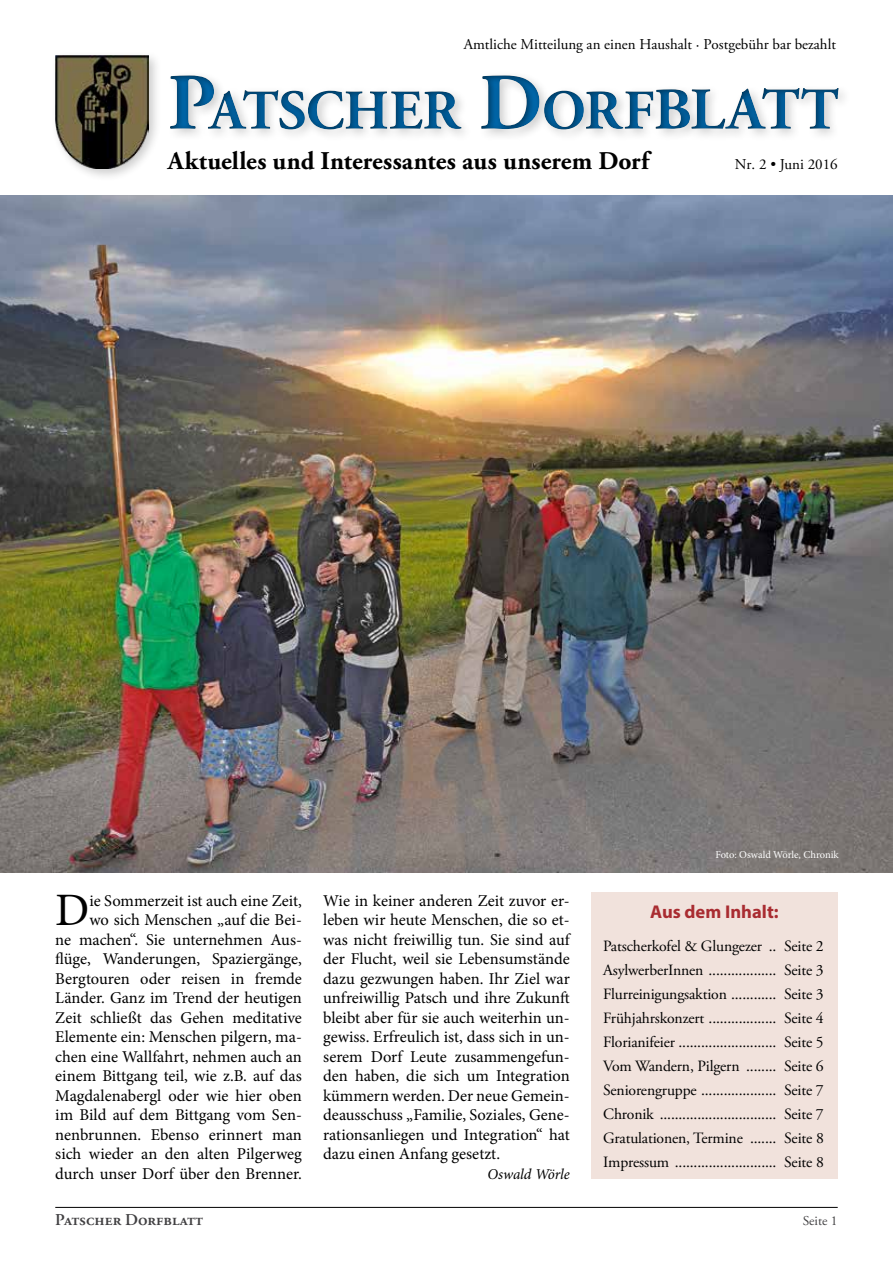
<style>
.page{position:relative;width:893px;height:1263px;background:#fff}
.page>*{position:absolute;margin:0;border:0;box-sizing:border-box;transform-origin:0 0}
.t1{font:700 56.1px "Adobe Garamond Pro";letter-spacing:-.01em;color:#0068ac}
.t2{font:46.5px "Minion Pro";color:#000}
.t3{font:700 25.5px "Adobe Garamond Pro";letter-spacing:.005em;color:#000}
.t4{font:700 18.6px "Myriad Pro";color:#a92c31}
.t5{font:16.5px/19.5px "Minion Pro";color:#000;text-align:right}
.t6{font:600 16.5px "Adobe Garamond Pro";color:#414042}
.t7{font:15.6px/24px "Adobe Garamond Pro";letter-spacing:-.01em;color:#000;text-align:justify}
.t8{font:15px "Adobe Garamond Pro";color:#000}
.t9{font:italic 15px "Minion Pro";letter-spacing:-.01em;color:#000}
.t10{font:13.5px "Adobe Garamond Pro";color:#414042}
.t11{font:10.5px "Minion Pro";color:#fff}
.s1{font-size:80.25px}
.s2{font-size:59.25px}
</style>
<div class="page">
<hr style="left:55px;top:1207px;width:783px;height:1px;background:#000">
<div style="left:51px;top:51px;width:111px;height:131px;background:#000;opacity:.2"></div>
<img style="left:55px;top:55px;width:93px;height:114px">
<div style="left:155px;top:50px;width:738px;height:108px;background:#000;opacity:.5"></div>
<div style="left:591px;top:892px;width:247px;height:287px;background:#f1e2dc"></div>
<img style="left:0;top:196px;width:893px;height:676px">
<p class="t8" style="left:464px;top:35px;width:374px">Amtliche Mitteilung an einen Haushalt · Postgebühr bar bezahlt</p>
<h1 class="t1" style="left:168px;top:78px;width:673px"><span class="s1">P</span>ATSCHER <span class="s1">D</span>ORF<span class="s2">BLATT</span></h1>
<h3 class="t3" style="left:168px;top:146px;width:483px">Aktuelles und Interessantes aus unserem Dorf</h3>
<p class="t8" style="left:735px;top:155px;width:104px">Nr. 2 • Juni 2016</p>
<p class="t5" style="left:55px;top:891px;width:248px">ie Sommerzeit ist auch eine Zeit,<br>wo sich Menschen „auf die Bei-<br>ne machen“. Sie unternehmen Aus&shy;flüge, Wanderungen, Spaziergänge, Bergtouren oder reisen in fremde Länder. Ganz im Trend der heutigen Zeit schließt das Gehen meditative Elemente ein: Menschen pilgern, ma&shy;chen eine Wallfahrt, nehmen auch an einem Bittgang teil, wie z.B. auf das Magdalenabergl oder wie hier oben im Bild auf dem Bittgang vom Sen&shy;nenbrunnen. Ebenso erinnert man sich wieder an den alten Pilgerweg durch unser Dorf über den Brenner.</p>
<p class="t5" style="left:323px;top:891px;width:248px;text-align:justify">Wie in keiner anderen Zeit zuvor er&shy;leben wir heute Menschen, die so et&shy;was nicht freiwillig tun. Sie sind auf der Flucht, weil sie Lebensumstände dazu gezwungen haben. Ihr Ziel war unfreiwillig Patsch und ihre Zukunft bleibt aber für sie auch weiterhin un&shy;gewiss. Erfreulich ist, dass sich in un&shy;serem Dorf Leute zusammengefun&shy;den haben, die sich um Integration kümmern werden. Der neue Gemein&shy;deausschuss „Familie, Soziales, Gene&shy;rationsanliegen und Integration“ hat dazu einen Anfang gesetzt.</p>
<h2 class="t2" style="left:55px;top:879px;width:36px">D</h2>
<p class="t9" style="left:488px;top:1163px;width:84px">Oswald Wörle</p>
<p class="t11" style="left:715px;top:848px;width:125px">Foto: Oswald Wörle, Chronik</p>
<p class="t4" style="left:650px;top:900px;width:130px">Aus dem Inhalt:</p>
<p class="t7" style="left:603px;top:934px;width:222px">Patscherkofel &amp; Glungezer .. Seite 2<br>AsylwerberInnen .................. Seite 3<br>Flurreinigungsaktion ............ Seite 3<br>Frühjahrskonzert .................. Seite 4<br>Florianifeier .......................... Seite 5<br>Vom Wandern, Pilgern ........ Seite 6<br>Seniorengruppe .................... Seite 7<br>Chronik ............................... Seite 7<br>Gratulationen, Termine ....... Seite 8<br>Impressum ........................... Seite 8</p>
<p class="t6" style="left:55px;top:1210px;width:149px">Patscher Dorfblatt</p>
<p class="t10" style="left:803px;top:1212px;width:36px">Seite 1</p>
</div>
